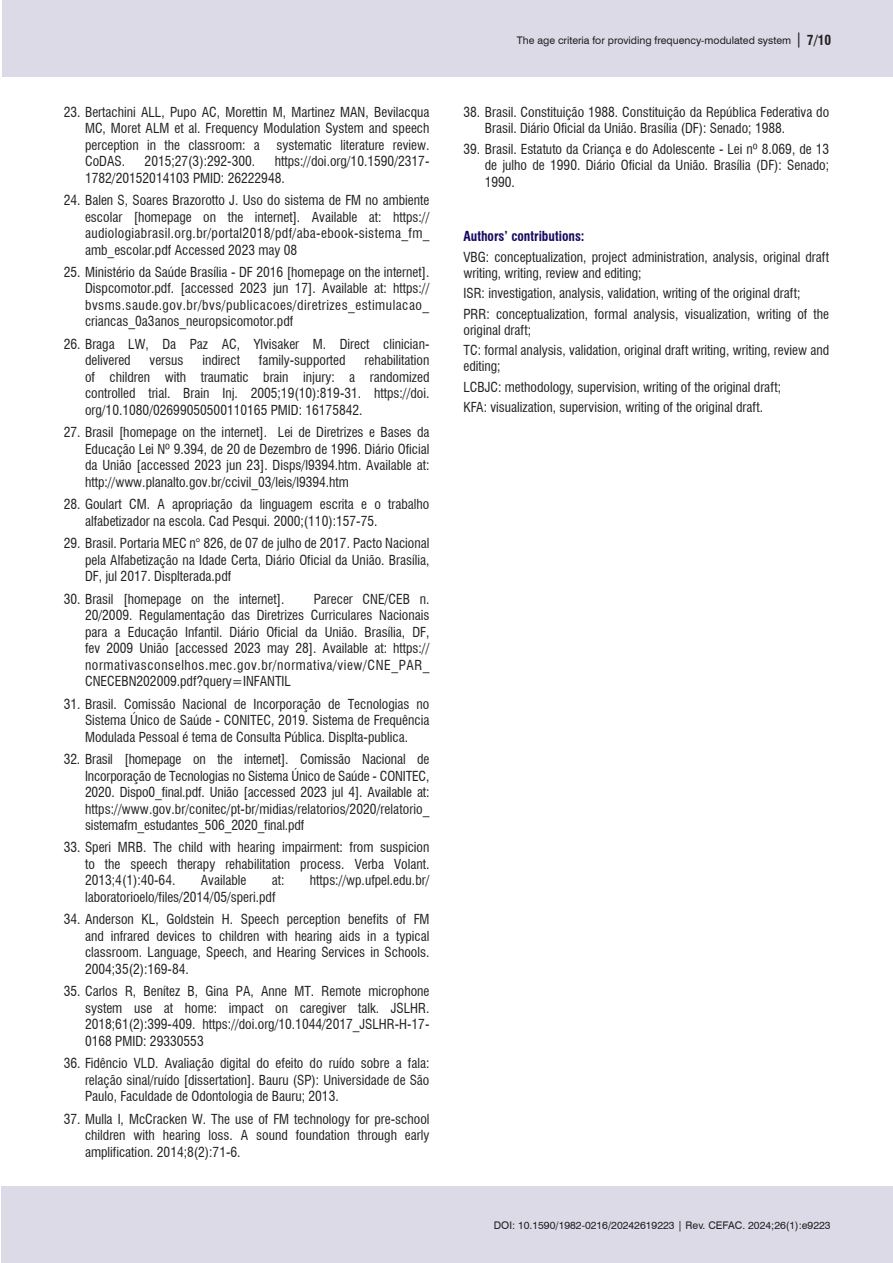
<style>
.page{position:relative;width:893px;height:1263px;background:#fff}
.page>*{position:absolute;margin:0;border:0;box-sizing:border-box;transform-origin:0 0}
.Contibuição_autor{font:condensed 13.5px/16.5px "Swiss 721 BT";color:#231f20;text-align:justify}
.Contibuição_autor_titulo{font:700 condensed 13.5px "Swiss 721 BT";color:#18085f}
.t1{font:10.5px "Swiss 721 BT";color:#231f20}
.s1{font-size:15px}
.s2{font-weight:700;font-stretch:condensed;font-size:13.5px}
</style>
<div class="page">
<div style="left:1px;top:1186px;width:892px;height:77px;background:#dcdae7"></div>
<div style="left:2px;top:0;width:891px;height:77px;background:#dcdae7"></div>
<p class="Contibuição_autor" style="left:85px;top:103px;width:346px;text-indent:-21px">23. Bertachini ALL, Pupo AC, Morettin M, Martinez MAN, Bevilacqua MC, Moret ALM et al. Frequency Modulation System and speech perception in the classroom: a systematic literature review.<br>CoDAS.</p>
<p class="Contibuição_autor" style="left:85px;top:153px;width:346px;text-indent:190px">https://doi.org/10.1590/2317-<br>1782/20152014103 PMID: 26222948.</p>
<p class="Contibuição_autor" style="left:85px;top:192px;width:346px;text-indent:-21px">24. Balen S, Soares Brazorotto J. Uso do sistema de FM no ambiente escolar [homepage on the internet]. Available at: https:// audiologiabrasil.org.br/portal2018/pdf/aba-ebook-sistema_fm_ amb_escolar.pdf Accessed 2023 may 08</p>
<p class="Contibuição_autor" style="left:85px;top:264px;width:346px;text-indent:-21px">25. Ministério da Saúde Brasília - DF 2016 [homepage on the internet].<br>Dispcomotor.pdf. [accessed 2023 jun 17]. Available at: https:// bvsms.saude.gov.br/bvs/publicacoes/diretrizes_estimulacao_ criancas_0a3anos_neuropsicomotor.pdf</p>
<p class="Contibuição_autor" style="left:85px;top:336px;width:346px;text-indent:-21px">26. Braga LW, Da Paz AC, Ylvisaker M. Direct clinician&shy;delivered</p>
<p class="Contibuição_autor" style="left:145px;top:153px;width:112px">2015;27(3):292-300.</p>
<p class="Contibuição_autor" style="left:150px;top:352px;width:35px">versus</p>
<p class="Contibuição_autor" style="left:202px;top:352px;width:39px">indirect</p>
<p class="Contibuição_autor" style="left:259px;top:352px;width:88px">family-supported</p>
<p class="Contibuição_autor" style="left:85px;top:352px;width:346px;text-indent:279px">rehabilitation of children with traumatic brain injury: a randomized controlled trial. Brain Inj. 2005;19(10):819-31. https://doi. org/10.1080/02699050500110165 PMID: 16175842.</p>
<p class="Contibuição_autor" style="left:85px;top:424px;width:346px;text-indent:-21px">27. Brasil [homepage on the internet]. Lei de Diretrizes e Bases da Educação Lei Nº 9.394, de 20 de Dezembro de 1996. Diário Oficial da União [accessed 2023 jun 23]. Disps/l9394.htm. Available at: http://www.planalto.gov.br/ccivil_03/leis/l9394.htm</p>
<p class="Contibuição_autor" style="left:85px;top:496px;width:346px;text-indent:-21px">28. Goulart CM. A apropriação da linguagem escrita e o trabalho alfabetizador na escola. Cad Pesqui. 2000;(110):157-75.</p>
<p class="Contibuição_autor" style="left:85px;top:535px;width:346px;text-indent:-21px">29. Brasil. Portaria MEC n° 826, de 07 de julho de 2017. Pacto Nacional pela Alfabetização na Idade Certa, Diário Oficial da União. Brasília, DF, jul 2017. Displterada.pdf</p>
<p class="Contibuição_autor" style="left:64px;top:590px;width:222px">30. Brasil [homepage on the internet].</p>
<p class="Contibuição_autor" style="left:85px;top:590px;width:346px;text-indent:229px">Parecer CNE/CEB n.<br>20/2009. Regulamentação das Diretrizes Curriculares Nacionais para a Educação Infantil. Diário Oficial da União. Brasília, DF, fev 2009 União [accessed 2023 may 28]. Available at: https:// normativasconselhos.mec.gov.br/normativa/view/CNE_PAR_ CNECEBN202009.pdf?query=INFANTIL</p>
<p class="Contibuição_autor" style="left:85px;top:695px;width:346px;text-indent:-21px">31. Brasil. Comissão Nacional de Incorporação de Tecnologias no Sistema Único de Saúde - CONITEC, 2019. Sistema de Frequência Modulada Pessoal é tema de Consulta Pública. Displta-publica.</p>
<p class="Contibuição_autor" style="left:85px;top:751px;width:346px;text-indent:-21px">32. Brasil [homepage on the internet]. Comissão Nacional de Incorporação de Tecnologias no Sistema Único de Saúde - CONITEC, 2020. Dispo0_final.pdf. União [accessed 2023 jul 4]. Available at: https://www.gov.br/conitec/pt-br/midias/relatorios/2020/relatorio_ sistemafm_estudantes_506_2020_final.pdf</p>
<p class="Contibuição_autor" style="left:85px;top:839px;width:346px;text-indent:-21px">33. Speri MRB. The child with hearing impairment: from suspicion to the speech therapy rehabilitation process. Verba Volant.<br>2013;4(1):40-64.</p>
<p class="Contibuição_autor" style="left:201px;top:872px;width:47px">Available</p>
<p class="Contibuição_autor" style="left:272px;top:872px;width:14px">at:</p>
<p class="Contibuição_autor" style="left:310px;top:872px;width:121px">https://wp.ufpel.edu.br/</p>
<p class="Contibuição_autor" style="left:85px;top:889px;width:192px">laboratorioelo/files/2014/05/speri.pdf</p>
<p class="Contibuição_autor" style="left:85px;top:911px;width:346px;text-indent:-21px">34. Anderson KL, Goldstein H. Speech perception benefits of FM and infrared devices to children with hearing aids in a typical classroom. Language, Speech, and Hearing Services in Schools.<br>2004;35(2):169-84.</p>
<p class="Contibuição_autor" style="left:85px;top:983px;width:346px;text-indent:-21px">35. Carlos R, Benítez B, Gina PA, Anne MT. Remote microphone system use at home: impact on caregiver talk. JSLHR.<br>2018;61(2):399-409. https://doi.org/10.1044/2017_JSLHR-H-17- 0168 PMID: 29330553</p>
<p class="Contibuição_autor" style="left:85px;top:1055px;width:346px;text-indent:-21px">36. Fidêncio VLD. Avaliação digital do efeito do ruído sobre a fala: relação sinal/ruído [dissertation]. Bauru (SP): Universidade de São Paulo, Faculdade de Odontologia de Bauru; 2013.</p>
<p class="Contibuição_autor" style="left:85px;top:1110px;width:346px;text-indent:-21px">37. Mulla I, McCracken W. The use of FM technology for pre-school children with hearing loss. A sound foundation through early amplification. 2014;8(2):71-6.</p>
<p class="t1" style="left:517px;top:33px;width:316px">The age criteria for providing frequency-modulated system <span class="s1">|</span> <span class="s2">7/10</span></p>
<p class="Contibuição_autor" style="left:485px;top:103px;width:346px;text-indent:-21px">38. Brasil. Constituição 1988. Constituição da República Federativa do<br>Brasil. Diário Oficial da União. Brasília (DF): Senado; 1988.</p>
<p class="Contibuição_autor" style="left:485px;top:141px;width:346px;text-indent:-21px">39. Brasil. Estatuto da Criança e do Adolescente - Lei nº 8.069, de 13 de julho de 1990. Diário Oficial da União. Brasília (DF): Senado; 1990.</p>
<p class="Contibuição_autor_titulo" style="left:463px;top:228px;width:123px">Authors’ contributions:</p>
<p class="Contibuição_autor" style="left:463px;top:248px;width:367px">VBG: conceptualization, project administration, analysis, original draft writing, writing, review and editing;</p>
<p class="Contibuição_autor" style="left:463px;top:285px;width:338px">ISR: investigation, analysis, validation, writing of the original draft;</p>
<p class="Contibuição_autor" style="left:463px;top:306px;width:367px">PRR: conceptualization, formal analysis, visualization, writing of the original draft;</p>
<p class="Contibuição_autor" style="left:463px;top:342px;width:367px">TC: formal analysis, validation, original draft writing, writing, review and editing;</p>
<p class="Contibuição_autor" style="left:463px;top:379px;width:319px">LCBJC: methodology, supervision, writing of the original draft;</p>
<p class="Contibuição_autor" style="left:463px;top:399px;width:301px">KFA: visualization, supervision, writing of the original draft.</p>
<p class="t1" style="left:494px;top:1218px;width:338px">DOI: 10.1590/1982-0216/20242619223 | Rev. CEFAC. 2024;26(1):e9223</p>
</div>
